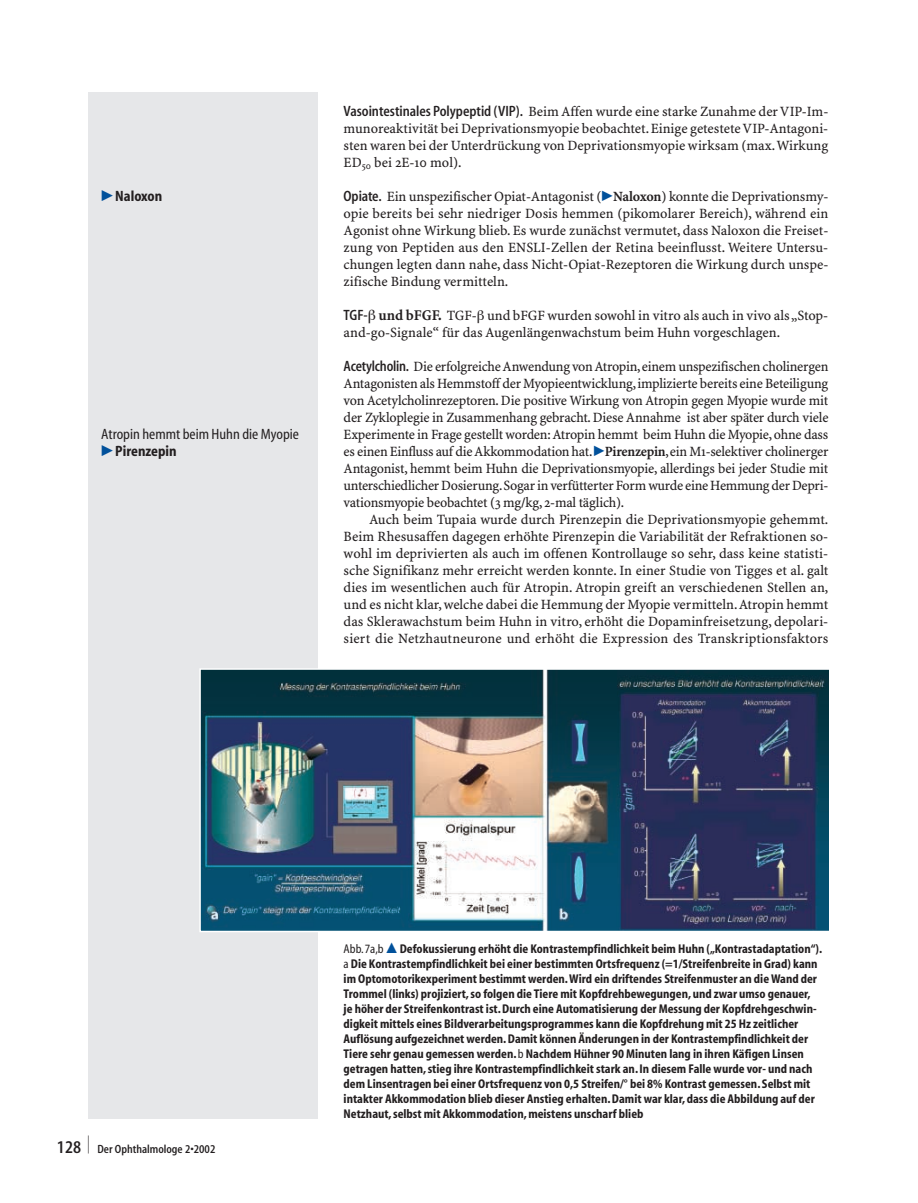
<style>
.page{position:relative;width:918px;height:1203px;background:#fff}
.page>*{position:absolute;margin:0;border:0;box-sizing:border-box;transform-origin:0 0}
.t1{font:600 condensed 18px "S Myriad";color:#231f20;scale:.38 1}
.t2{font:condensed 15px/17px "S Myriad";color:#231f20}
.t3{font:700 condensed 15px "S Myriad";color:#231f20}
.t4{font:14.25px/17px "S Minion Plus";color:#231f20;text-align:justify}
.t5{font:700 condensed 12.75px/15px "S Myriad";color:#231f20}
.t6{font:condensed 12.75px "S Myriad";color:#231f20}
.t7{font:600 condensed 12px "S Myriad";color:#231f20}
.s1{font-family:"Mathematical Pi Six";font-weight:400;font-stretch:normal;color:#01519b}
.s2{font-family:"Mathematical Pi Six";font-stretch:normal;color:#01519b}
.s3{font-weight:700}
.s4{font-family:"S Myriad";font-weight:600;font-stretch:condensed;font-size:15px}
.s5{font-family:"Mathematical Pi Six";color:#01519b}
.s6{font-weight:700;font-size:15px}
.s7{font-size:18px}
.s8{font-weight:400}
</style>
<div class="page">
<div style="left:89px;top:92px;width:229px;height:1027px;background:#e6e7e9"></div>
<img style="left:202px;top:671px;width:627px;height:258px">
<div style="left:199px;top:668px;width:658px;height:264px;border:2px solid #fff"></div>
<p class="t3" style="left:101px;top:190px;width:63px"><span class="s1">-</span>Naloxon</p>
<p class="t2" style="left:101px;top:425px;width:199px">Atropin hemmt beim Huhn die Myopie <span class="s2">-</span><span class="s3">Pirenzepin</span></p>
<p class="t4" style="left:344px;top:104px;width:486px"><span class="s4">Vasointestinales Polypeptid (VIP).</span> Beim Affen wurde eine starke Zunahme der VIP-Im&shy;munoreaktivität bei Deprivationsmyopie beobachtet. Einige getestete VIP-Antagoni&shy;sten waren bei der Unterdrückung von Deprivationsmyopie wirksam (max.Wirkung ED<sub>50</sub> bei 2E-10 mol).</p>
<p class="t4" style="left:344px;top:189px;width:486px"><span class="s4">Opiate.</span> Ein unspezifischer Opiat-Antagonist (<span class="s5">-</span><span class="s3">Naloxon</span>) konnte die Deprivationsmy&shy;opie bereits bei sehr niedriger Dosis hemmen (pikomolarer Bereich), während ein Agonist ohne Wirkung blieb. Es wurde zunächst vermutet, dass Naloxon die Freiset&shy;zung von Peptiden aus den ENSLI-Zellen der Retina beeinflusst. Weitere Untersu&shy;chungen legten dann nahe, dass Nicht-Opiat-Rezeptoren die Wirkung durch unspe&shy;zifische Bindung vermitteln.</p>
<p class="t4" style="left:344px;top:308px;width:486px"><span class="s4">TGF-</span> <span class="s6">und bFGF.</span> TGF- und bFGF wurden sowohl in vitro als auch in vivo als „Stop&shy;and-go-Signale“ für das Augenlängenwachstum beim Huhn vorgeschlagen.</p>
<p class="t4" style="left:344px;top:359px;width:486px"><span class="s4">Acetylcholin.</span> Die erfolgreiche Anwendung von Atropin,einem unspezifischen cholinergen Antagonisten als Hemmstoff der Myopieentwicklung,implizierte bereits eine Beteiligung von Acetylcholinrezeptoren. Die positive Wirkung von Atropin gegen Myopie wurde mit der Zykloplegie in Zusammenhang gebracht. Diese Annahme ist aber später durch viele Experimente in Frage gestellt worden: Atropin hemmt beim Huhn die Myopie,ohne dass es einen Einfluss auf die Akkommodation hat.<span class="s5">-</span><span class="s3">Pirenzepin</span>,ein M1-selektiver cholinerger Antagonist, hemmt beim Huhn die Deprivationsmyopie, allerdings bei jeder Studie mit unterschiedlicher Dosierung.Sogar in verfütterter Form wurde eine Hemmung der Depri&shy;vationsmyopie beobachtet (3 mg/kg, 2-mal täglich).</p>
<p class="t4" style="left:344px;top:512px;width:486px;text-indent:26px">Auch beim Tupaia wurde durch Pirenzepin die Deprivationsmyopie gehemmt.<br>Beim Rhesusaffen dagegen erhöhte Pirenzepin die Variabilität der Refraktionen so&shy;wohl im deprivierten als auch im offenen Kontrollauge so sehr, dass keine statisti&shy;sche Signifikanz mehr erreicht werden konnte. In einer Studie von Tigges et al. galt dies im wesentlichen auch für Atropin. Atropin greift an verschiedenen Stellen an, und es nicht klar, welche dabei die Hemmung der Myopie vermitteln.Atropin hemmt das Sklerawachstum beim Huhn in vitro, erhöht die Dopaminfreisetzung, depolari&shy;siert die Netzhautneurone und erhöht die Expression des Transkriptionsfaktors</p>
<p class="t1" style="left:88px;top:1136px;width:5px">|</p>
<p class="t7" style="left:57px;top:1144px;width:160px"><span class="s7">128</span> Der Ophthalmologe 2•2002</p>
<p class="t5" style="left:344px;top:942px;width:480px;text-indent:56px">Defokussierung erhöht die Kontrastempfindlichkeit beim Huhn („Kontrastadaptation“). <span class="s8">a</span> Die Kontrastempfindlichkeit bei einer bestimmten Ortsfrequenz (=1/Streifenbreite in Grad) kann im Optomotorikexperiment bestimmt werden.Wird ein driftendes Streifenmuster an die Wand der Trommel (links) projiziert, so folgen die Tiere mit Kopfdrehbewegungen, und zwar umso genauer, je höher der Streifenkontrast ist. Durch eine Automatisierung der Messung der Kopfdrehgeschwin&shy;digkeit mittels eines Bildverarbeitungsprogrammes kann die Kopfdrehung mit 25 Hz zeitlicher Auflösung aufgezeichnet werden. Damit können Änderungen in der Kontrastempfindlichkeit der Tiere sehr genau gemessen werden. <span class="s8">b</span> Nachdem Hühner 90 Minuten lang in ihren Käfigen Linsen getragen hatten, stieg ihre Kontrastempfindlichkeit stark an. In diesem Falle wurde vor- und nach dem Linsentragen bei einer Ortsfrequenz von 0,5 Streifen/° bei 8% Kontrast gemessen. Selbst mit intakter Akkommodation blieb dieser Anstieg erhalten. Damit war klar, dass die Abbildung auf der Netzhaut, selbst mit Akkommodation, meistens unscharf blieb</p>
<p class="t6" style="left:344px;top:941px;width:42px">Abb.7a,b</p>
</div>
